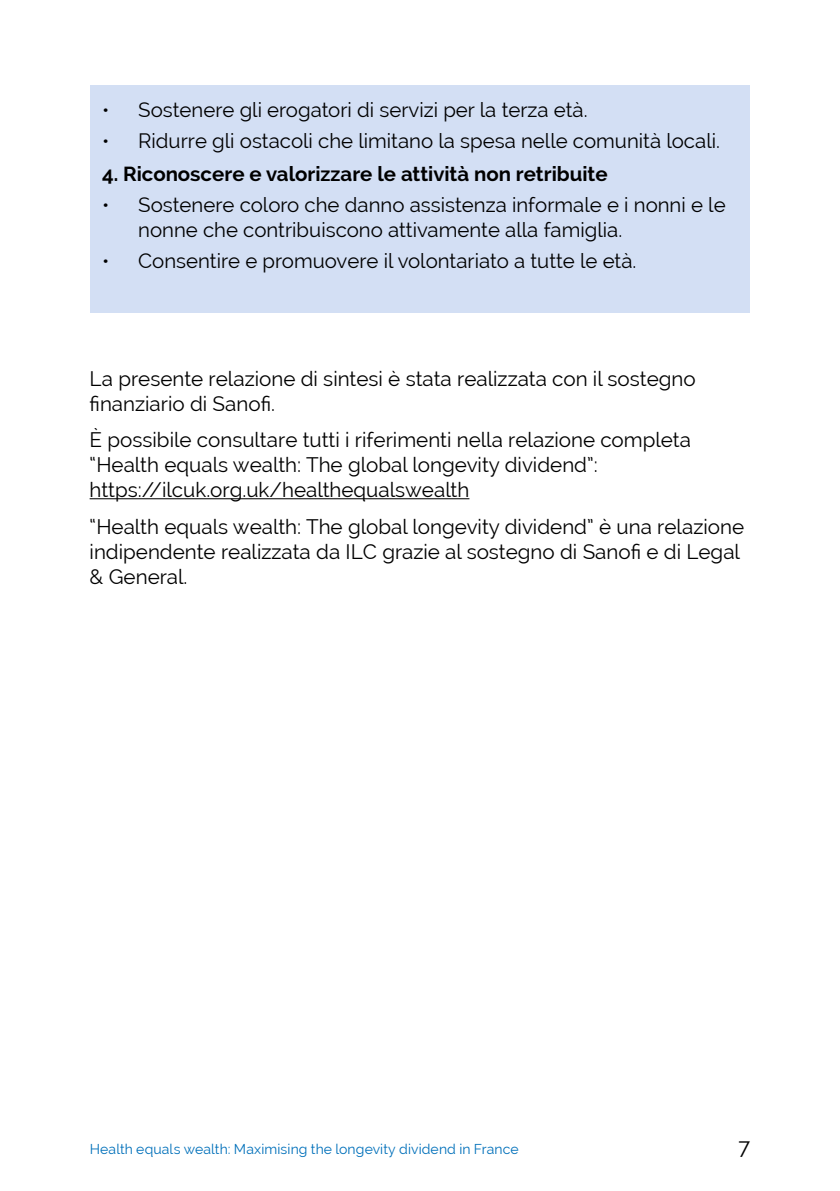
<style>
.page{position:relative;width:840px;height:1191px;background:#fff}
.page>*{position:absolute;margin:0;border:0;box-sizing:border-box;transform-origin:0 0}
.t1{font:22px "Raleway";color:#000}
.t2{font:20.6px/25px "Raleway";color:#000}
.t3{font:20.4px/25px "Raleway";color:#000}
.t4{font:700 20.4px "Raleway";color:#000}
.t5{font:14px "Raleway";letter-spacing:.01em;color:#0070ba}
</style>
<div class="page">
<div style="left:91px;top:85px;width:658px;height:227px;background:#d3dff4"></div>
<hr style="left:90px;top:498px;width:379px;height:1px;background:#000">
<p class="t3" style="left:102px;top:97px;width:486px">• Sostenere gli erogatori di servizi per la terza età.</p>
<p class="t3" style="left:102px;top:128px;width:619px">• Ridurre gli ostacoli che limitano la spesa nelle comunità locali.</p>
<p class="t4" style="left:102px;top:162px;width:506px">4. Riconoscere e valorizzare le attività non retribuite</p>
<p class="t3" style="left:138px;top:192px;width:588px;text-indent:-36px">• Sostenere coloro che danno assistenza informale e i nonni e le nonne che contribuiscono attivamente alla famiglia.</p>
<p class="t3" style="left:102px;top:248px;width:535px">• Consentire e promuovere il volontariato a tutte le età.</p>
<p class="t2" style="left:90px;top:366px;width:607px">La presente relazione di sintesi è stata realizzata con il sostegno finanziario di Sanofi.</p>
<p class="t2" style="left:90px;top:427px;width:602px">È possibile consultare tutti i riferimenti nella relazione completa “Health equals wealth: The global longevity dividend”: https://ilcuk.org.uk/healthequalswealth</p>
<p class="t2" style="left:90px;top:514px;width:655px">“Health equals wealth: The global longevity dividend” è una relazione indipendente realizzata da ILC grazie al sostegno di Sanofi e di Legal &amp; General.</p>
<p class="t5" style="left:90px;top:1141px;width:430px">Health equals wealth: Maximising the longevity dividend in France</p>
<p class="t1" style="left:737px;top:1133px;width:14px">7</p>
</div>
